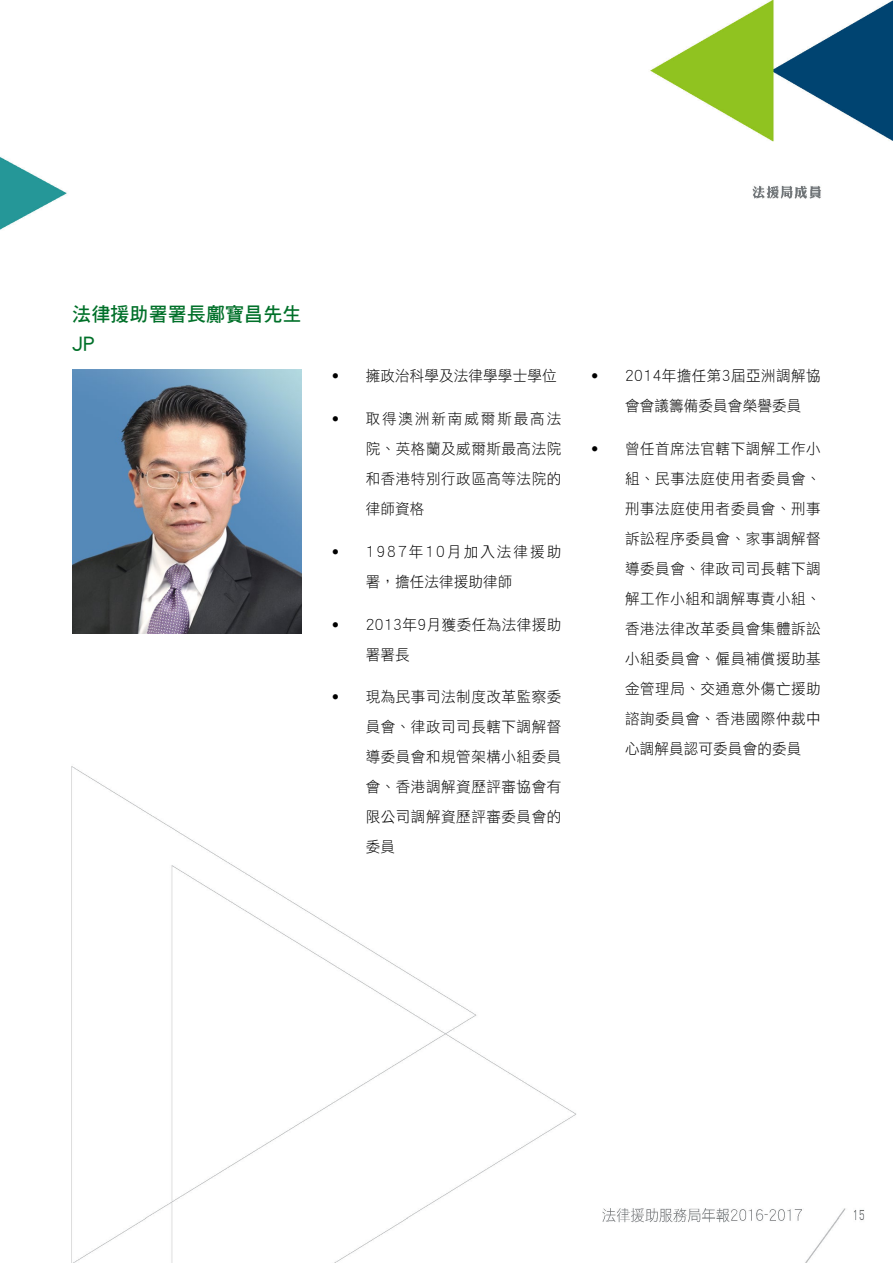
<style>
.page{position:relative;width:893px;height:1263px;background:#fff}
.page>*{position:absolute;margin:0;border:0;box-sizing:border-box;transform-origin:0 0}
.t1{font:19.5px/30px "DF Hei HK W7";letter-spacing:.01em;color:#007029}
.t2{font:15px/30px "DF Hei HK W3";letter-spacing:.035em;color:#000;text-align:justify}
.t3{font:15px/30px "DF Hei HK W3";letter-spacing:.14em;color:#000}
.t4{font:15px "DF Hei HK W3";letter-spacing:.01em;color:#000}
.s1{font-family:"Frutiger";font-weight:300}
</style>
<div class="page">
<img style="left:0;top:0;width:893px;height:1263px">
<img style="left:72px;top:370px;width:230px;height:264px">
<p class="t1" style="left:72px;top:298px;width:231px">法律援助署署長鄺寶昌先生<br>JP</p>
<p class="t4" style="left:332px;top:368px;width:226px"><span class="s1">•</span> 擁政治科學及法律學學士學位</p>
<p class="t2" style="left:366px;top:403px;width:197px;text-indent:-34px"><span class="s1">•</span> 取得澳洲新南威爾斯最高法院、英格蘭及威爾斯最高法院和香港特別行政區高等法院的律師資格</p>
<p class="t3" style="left:366px;top:536px;width:197px;text-indent:-34px"><span class="s1">•</span> 1987年10月加入法律援助署，擔任法律援助律師</p>
<p class="t2" style="left:366px;top:609px;width:197px;text-indent:-34px"><span class="s1">•</span> 2013年9月獲委任為法律援助署署長</p>
<p class="t2" style="left:366px;top:682px;width:197px;text-indent:-34px"><span class="s1">•</span> 現為民事司法制度改革監察委員會、律政司司長轄下調解督導委員會和規管架構小組委員會、香港調解資歷評審協會有限公司調解資歷評審委員會的委員</p>
<p class="t2" style="left:625px;top:361px;width:197px;text-indent:-34px"><span class="s1">•</span> 2014年擔任第3屆亞洲調解協會會議籌備委員會榮譽委員</p>
<p class="t2" style="left:625px;top:433px;width:197px;text-indent:-34px"><span class="s1">•</span> 曾任首席法官轄下調解工作小組、民事法庭使用者委員會、刑事法庭使用者委員會、刑事訴訟程序委員會、家事調解督導委員會、律政司司長轄下調解工作小組和調解專責小組、香港法律改革委員會集體訴訟小組委員會、僱員補償援助基金管理局、交通意外傷亡援助諮詢委員會、香港國際仲裁中心調解員認可委員會的委員</p>
</div>
